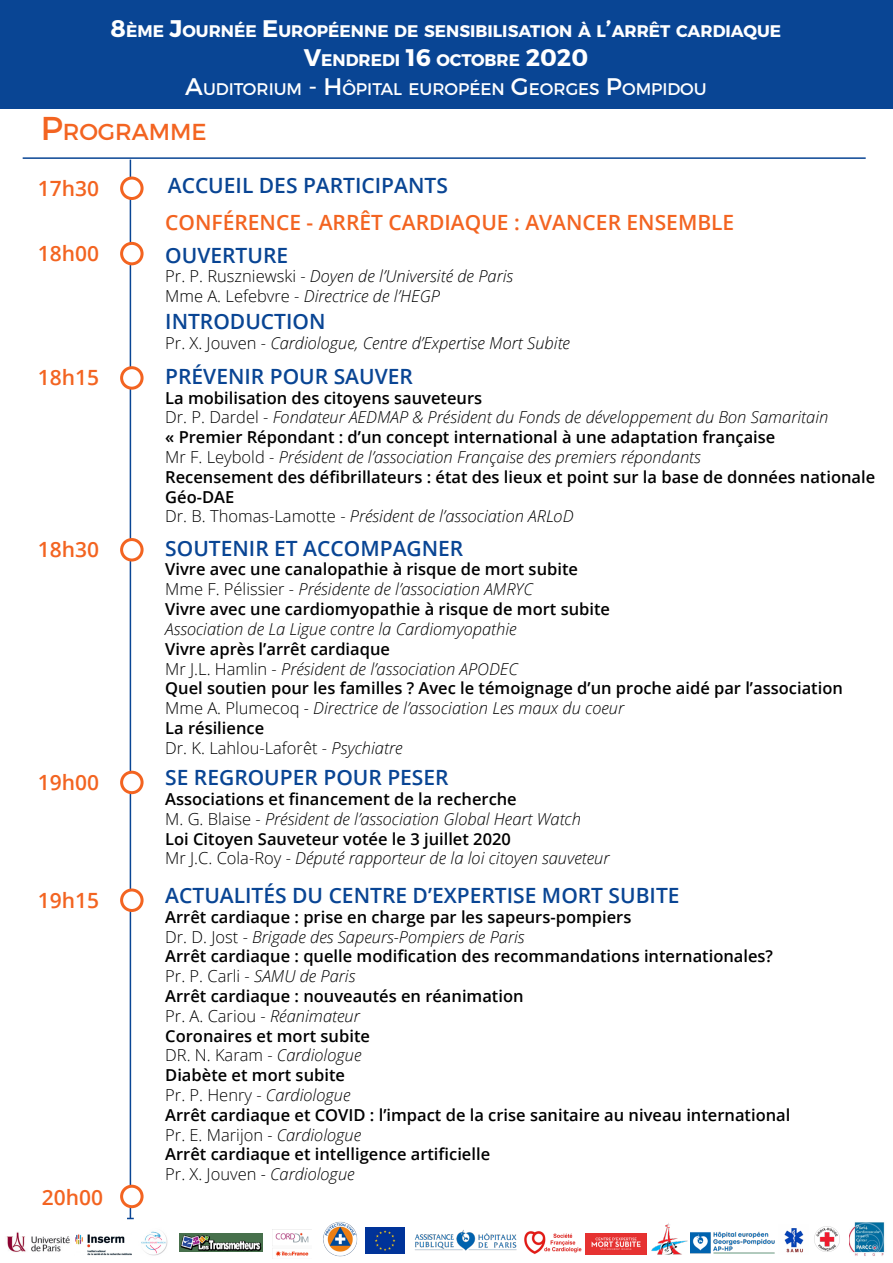
<style>
.page{position:relative;width:893px;height:1263px;background:#fff}
.page>*{position:absolute;margin:0;border:0;box-sizing:border-box;transform-origin:0 0}
.t1{font:23.1px "Montserrat";color:#f36421}
.t2{font:600 21px "Open Sans";color:#094594}
.t3{font:600 21px "Open Sans";color:#f36421}
.t4{font:700 16.8px "Montserrat";color:#fff}
.t5{font:16.8px "Montserrat";color:#fff}
.t6{font:600 16.5px/19.8px "Open Sans";color:#000}
.t7{font:italic 300 16.5px "Open Sans";color:#000}
.t8{font:300 16.5px "Open Sans";color:#000}
.s1{font-size:24px}
.s2{font-size:33px}
.s3{font-style:normal}
.s4{font-style:italic}
</style>
<div class="page">
<img style="left:75px;top:1234px;width:57px;height:22px">
<div style="left:0;top:0;width:892px;height:108px;background:#094594"></div>
<hr style="left:23px;top:157px;width:843px;height:2px;background:#094594">
<hr style="left:130px;top:160px;width:1px;height:1058px;background:#094594">
<div style="left:122px;top:178px;width:20px;height:20px;background:#fff;border-radius:50%"></div>
<div style="left:120px;top:177px;width:24px;height:23px;border:3px solid #f36421;border-radius:50%"></div>
<div style="left:122px;top:243px;width:20px;height:21px;background:#fff;border-radius:50%"></div>
<div style="left:120px;top:242px;width:24px;height:23px;border:3px solid #f36421;border-radius:50%"></div>
<svg style="left:122px;top:368px;width:20px;height:20px"></svg>
<div style="left:120px;top:366px;width:24px;height:24px;border:3px solid #f36421;border-radius:50%"></div>
<div style="left:122px;top:539px;width:20px;height:21px;background:#fff;border-radius:50%"></div>
<div style="left:120px;top:538px;width:24px;height:23px;border:3px solid #f36421;border-radius:50%"></div>
<div style="left:122px;top:772px;width:20px;height:21px;background:#fff;border-radius:50%"></div>
<div style="left:120px;top:771px;width:24px;height:23px;border:3px solid #f36421;border-radius:50%"></div>
<svg style="left:122px;top:890px;width:20px;height:20px"></svg>
<div style="left:120px;top:888px;width:24px;height:24px;border:3px solid #f36421;border-radius:50%"></div>
<img style="left:6px;top:1232px;width:64px;height:20px">
<img style="left:414px;top:1230px;width:103px;height:21px">
<img style="left:849px;top:1222px;width:36px;height:34px">
<img style="left:690px;top:1231px;width:85px;height:22px">
<img style="left:585px;top:1233px;width:61px;height:21px">
<img style="left:180px;top:1234px;width:83px;height:17px">
<img style="left:272px;top:1229px;width:40px;height:30px">
<img style="left:323px;top:1221px;width:35px;height:36px">
<img style="left:365px;top:1227px;width:39px;height:26px">
<img style="left:524px;top:1231px;width:58px;height:23px">
<img style="left:784px;top:1228px;width:20px;height:25px">
<img style="left:814px;top:1226px;width:26px;height:26px">
<div style="left:122px;top:1186px;width:20px;height:21px;background:#fff;border-radius:50%"></div>
<div style="left:120px;top:1185px;width:24px;height:23px;border:3px solid #f36421;border-radius:50%"></div>
<img style="left:651px;top:1223px;width:36px;height:31px">
<img style="left:141px;top:1231px;width:27px;height:25px">
<p class="t4" style="left:111px;top:21px;width:672px"><span class="s1">8</span>ÈME <span class="s1">J</span>OURNÉE <span class="s1">E</span>UROPÉENNE DE SENSIBILISATION À L<span class="s1">’</span>ARRÊT CARDIAQUE</p>
<p class="t4" style="left:304px;top:49px;width:286px"><span class="s1">V</span>ENDREDI <span class="s1">16</span> OCTOBRE <span class="s1">2020</span></p>
<p class="t5" style="left:185px;top:78px;width:523px"><span class="s1">A</span>UDITORIUM <span class="s1">- H</span>ÔPITAL EUROPÉEN <span class="s1">G</span>EORGES <span class="s1">P</span>OMPIDOU</p>
<p class="t1" style="left:41px;top:118px;width:167px"><span class="s2">P</span>ROGRAMME</p>
<p class="t3" style="left:38px;top:174px;width:63px">17h30</p>
<p class="t3" style="left:38px;top:239px;width:63px">18h00</p>
<p class="t3" style="left:38px;top:363px;width:63px">18h15</p>
<p class="t3" style="left:38px;top:535px;width:63px">18h30</p>
<p class="t3" style="left:38px;top:768px;width:63px">19h00</p>
<p class="t3" style="left:38px;top:886px;width:63px">19h15</p>
<p class="t3" style="left:42px;top:1183px;width:63px">20h00</p>
<p class="t2" style="left:168px;top:171px;width:282px">ACCUEIL DES PARTICIPANTS</p>
<p class="t3" style="left:165px;top:208px;width:571px">CONFÉRENCE - ARRÊT CARDIAQUE : AVANCER ENSEMBLE</p>
<p class="t2" style="left:165px;top:241px;width:124px">OUVERTURE</p>
<p class="t7" style="left:165px;top:265px;width:349px"><span class="s3">Pr. P. Ruszniewski -</span> Doyen de l’Université de Paris</p>
<p class="t7" style="left:165px;top:285px;width:276px"><span class="s3">Mme A. Lefebvre -</span> Directrice de l’HEGP</p>
<p class="t2" style="left:165px;top:307px;width:162px">INTRODUCTION</p>
<p class="t7" style="left:165px;top:332px;width:406px"><span class="s3">Pr. X. Jouven -</span> Cardiologue, Centre d’Expertise Mort Subite</p>
<p class="t2" style="left:165px;top:362px;width:249px">PRÉVENIR POUR SAUVER</p>
<p class="t6" style="left:165px;top:387px;width:318px">La mobilisation des citoyens sauveteurs</p>
<p class="t7" style="left:165px;top:406px;width:665px"><span class="s3">Dr. P. Dardel -</span> Fondateur AEDMAP &amp; Président du Fonds de développement du Bon Samaritain</p>
<p class="t6" style="left:165px;top:427px;width:612px">« Premier Répondant : d’un concept international à une adaptation française</p>
<p class="t7" style="left:165px;top:446px;width:537px"><span class="s3">Mr F. Leybold -</span> Président de l’association Française des premiers répondants</p>
<p class="t6" style="left:165px;top:467px;width:711px">Recensement des défibrillateurs : état des lieux et point sur la base de données nationale<br>Géo-DAE</p>
<p class="t7" style="left:165px;top:505px;width:410px"><span class="s3">Dr. B. Thomas-Lamotte -</span> Président de l’association ARLoD</p>
<p class="t2" style="left:165px;top:534px;width:300px">SOUTENIR ET ACCOMPAGNER</p>
<p class="t6" style="left:165px;top:559px;width:414px">Vivre avec une canalopathie à risque de mort subite</p>
<p class="t7" style="left:165px;top:578px;width:369px"><span class="s3">Mme F. Pélissier -</span> Présidente de l’association AMRYC</p>
<p class="t6" style="left:165px;top:599px;width:446px">Vivre avec une cardiomyopathie à risque de mort subite</p>
<p class="t7" style="left:165px;top:617px;width:353px">Association de La Ligue contre la Cardiomyopathie</p>
<p class="t6" style="left:165px;top:638px;width:226px">Vivre après l’arrêt cardiaque</p>
<p class="t7" style="left:165px;top:657px;width:354px"><span class="s3">Mr J.L. Hamlin -</span> Président de l’association APODEC</p>
<p class="t6" style="left:165px;top:678px;width:679px">Quel soutien pour les familles ? Avec le témoignage d’un proche aidé par l’association</p>
<p class="t7" style="left:165px;top:697px;width:460px"><span class="s3">Mme A. Plumecoq</span> - Directrice de l’association Les maux du coeur</p>
<p class="t6" style="left:165px;top:718px;width:100px">La résilience</p>
<p class="t8" style="left:165px;top:736px;width:239px">Dr. K. Lahlou-Laforêt - <span class="s4">Psychiatre</span></p>
<p class="t2" style="left:165px;top:763px;width:285px">SE REGROUPER POUR PESER</p>
<p class="t6" style="left:165px;top:789px;width:353px">Associations et financement de la recherche</p>
<p class="t7" style="left:165px;top:807px;width:417px"><span class="s3">M. G. Blaise -</span> Président de l’association Global Heart Watch</p>
<p class="t6" style="left:165px;top:828px;width:347px">Loi Citoyen Sauveteur votée le 3 juillet 2020</p>
<p class="t7" style="left:165px;top:847px;width:446px"><span class="s3">Mr J.C. Cola-Roy -</span> Député rapporteur de la loi citoyen sauveteur</p>
<p class="t2" style="left:165px;top:881px;width:516px">ACTUALITÉS DU CENTRE D’EXPERTISE MORT SUBITE</p>
<p class="t6" style="left:165px;top:906px;width:468px">Arrêt cardiaque : prise en charge par les sapeurs-pompiers</p>
<p class="t7" style="left:165px;top:925px;width:361px"><span class="s3">Dr. D. Jost -</span> Brigade des Sapeurs-Pompiers de Paris</p>
<p class="t6" style="left:165px;top:946px;width:609px">Arrêt cardiaque : quelle modification des recommandations internationales?</p>
<p class="t8" style="left:165px;top:965px;width:192px">Pr. P. Carli - <span class="s4">SAMU de Paris</span></p>
<p class="t6" style="left:165px;top:986px;width:360px">Arrêt cardiaque : nouveautés en réanimation</p>
<p class="t8" style="left:165px;top:1004px;width:196px">Pr. A. Cariou - <span class="s4">Réanimateur</span></p>
<p class="t6" style="left:165px;top:1025px;width:206px">Coronaires et mort subite</p>
<p class="t8" style="left:165px;top:1044px;width:198px">DR. N. Karam - <span class="s4">Cardiologue</span></p>
<p class="t6" style="left:165px;top:1065px;width:181px">Diabète et mort subite</p>
<p class="t8" style="left:165px;top:1084px;width:187px">Pr. P. Henry - <span class="s4">Cardiologue</span></p>
<p class="t6" style="left:165px;top:1104px;width:627px">Arrêt cardiaque et COVID : l’impact de la crise sanitaire au niveau international</p>
<p class="t8" style="left:165px;top:1123px;width:198px">Pr. E. Marijon <span class="s4">- Cardiologue</span></p>
<p class="t6" style="left:165px;top:1144px;width:326px">Arrêt cardiaque et intelligence artificielle</p>
<p class="t7" style="left:165px;top:1163px;width:191px"><span class="s3">Pr. X. Jouven</span> - Cardiologue</p>
</div>
